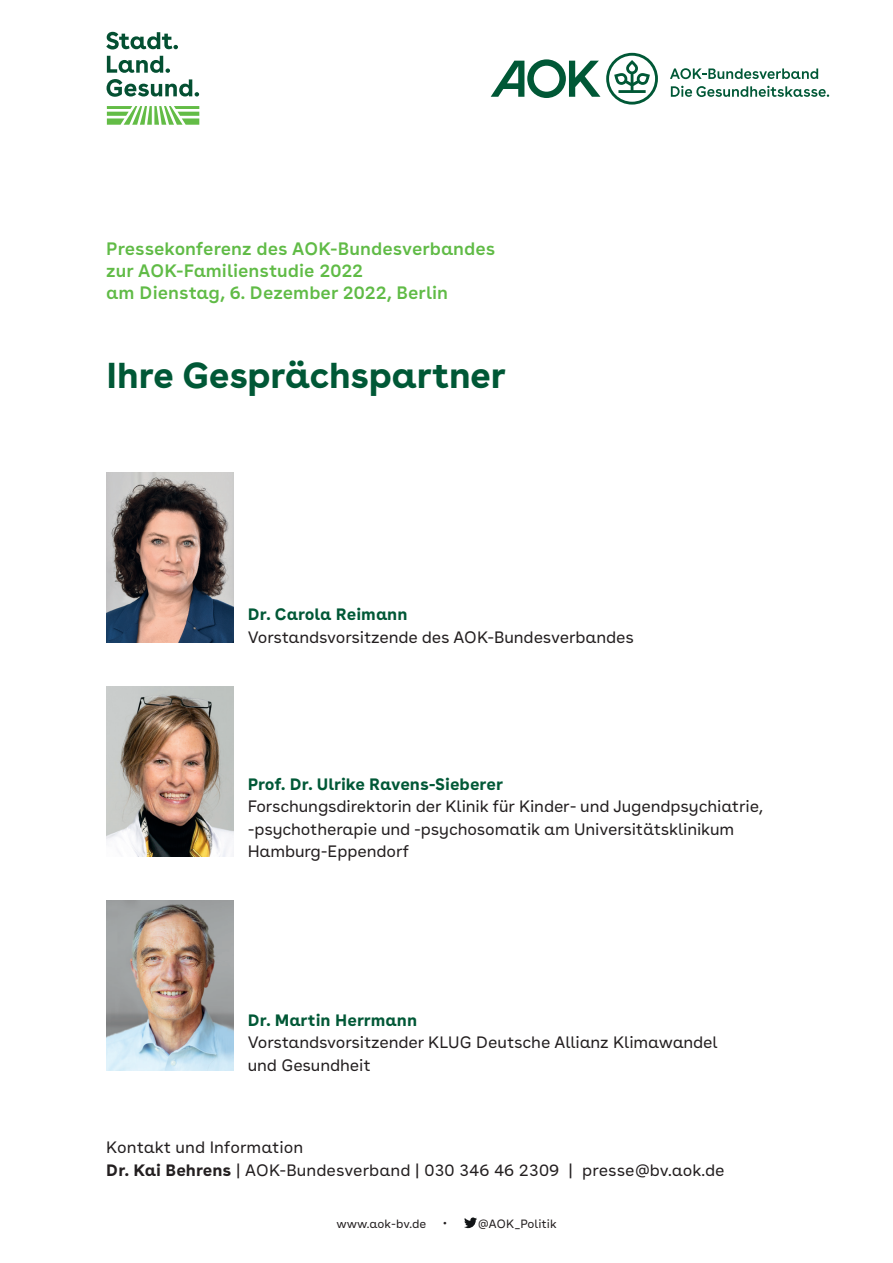
<style>
.page{position:relative;width:893px;height:1263px;background:#fff}
.page>*{position:absolute;margin:0;border:0;box-sizing:border-box;transform-origin:0 0}
.t1{font:700 36px "AOK Buenos Aires";letter-spacing:-.005em;color:#005836}
.t2{font:600 18px/22.2px "AOK Buenos Aires Text";color:#60bb46}
.t3{font:16.5px/22.4px "AOK Buenos Aires Text";letter-spacing:-.01em;color:#231f20}
.t4{font:700 16.5px "AOK Buenos Aires Text";color:#005836}
.t5{font:12px "AOK Buenos Aires Text";color:#231f20}
.s1{font-weight:700}
.s2{font-weight:600;font-size:15px}
</style>
<div class="page">
<svg style="left:464px;top:1217px;width:13px;height:11px"></svg>
<svg style="left:670px;top:68px;width:148px;height:11px"></svg>
<svg style="left:671px;top:86px;width:158px;height:11px"></svg>
<svg style="left:491px;top:53px;width:167px;height:52px"></svg>
<svg style="left:107px;top:106px;width:92px;height:19px"></svg>
<svg style="left:107px;top:56px;width:63px;height:17px"></svg>
<svg style="left:106px;top:32px;width:72px;height:17px"></svg>
<svg style="left:107px;top:79px;width:92px;height:18px"></svg>
<img style="left:106px;top:900px;width:128px;height:170px">
<img style="left:106px;top:473px;width:128px;height:170px">
<img style="left:106px;top:687px;width:128px;height:170px">
<p class="t2" style="left:106px;top:235px;width:391px">Pressekonferenz des AOK-Bundesverbandes zur AOK-Familienstudie 2022<br>am Dienstag, 6. Dezember 2022, Berlin</p>
<h1 class="t1" style="left:107px;top:344px;width:401px">Ihre Gesprächspartner</h1>
<p class="t4" style="left:248px;top:600px;width:161px">Dr. Carola Reimann</p>
<p class="t3" style="left:248px;top:624px;width:388px">Vorstandsvorsitzende des AOK-Bundesverbandes</p>
<p class="t4" style="left:248px;top:770px;width:257px">Prof. Dr. Ulrike Ravens-Sieberer</p>
<p class="t3" style="left:248px;top:794px;width:517px">Forschungsdirektorin der Klinik für Kinder- und Jugendpsychiatrie, -psychotherapie und -psychosomatik am Universitätsklinikum<br>Hamburg-Eppendorf</p>
<p class="t4" style="left:248px;top:1006px;width:171px">Dr. Martin Herrmann</p>
<p class="t3" style="left:248px;top:1030px;width:472px">Vorstandsvorsitzender KLUG Deutsche Allianz Klimawandel und Gesundheit</p>
<p class="t3" style="left:106px;top:1135px;width:620px">Kontakt und Information<br><span class="s1">Dr. Kai Behrens</span> | AOK-Bundesverband | 030 346 46 2309 | presse@bv.aok.de</p>
<p class="t5" style="left:336px;top:1214px;width:112px">www.aok-bv.de <span class="s2">·</span></p>
<p class="t5" style="left:478px;top:1214px;width:81px">@AOK_Politik</p>
</div>
